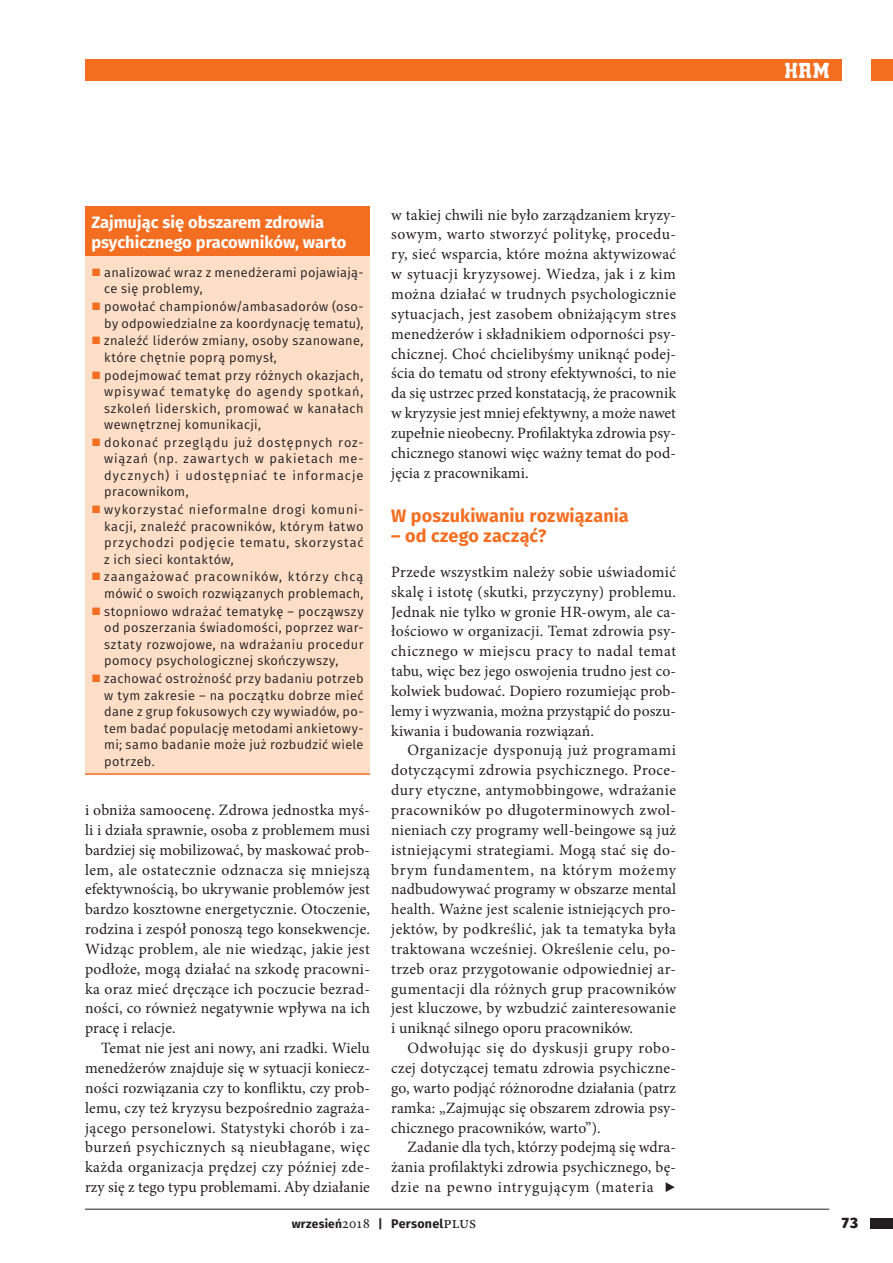
<style>
.page{position:relative;width:893px;height:1263px;background:#fff}
.page>*{position:absolute;margin:0;border:0;box-sizing:border-box;transform-origin:0 0}
.t1{font:22.5px "Trump Town Pro";color:#fff}
.t2{font:700 18px "Fira Sans";letter-spacing:.005em;color:#f36e21}
.t3{font:700 16.5px/19.8px "Fira Sans";color:#fff}
.t4{font:15.75px/19.8px "Minion Pro";letter-spacing:.01em;color:#231f20;text-align:justify}
.t5{font:800 15px "Fira Sans";color:#231f20}
.t6{font:12.75px/16.5px "Fira Sans";letter-spacing:.03em;color:#231f20;text-align:justify}
.t7{font:12.75px/16.5px "Fira Sans";letter-spacing:.055em;color:#231f20;text-align:right}
.t8{font:700 12px "Fira Sans";letter-spacing:.015em;color:#231f20}
.s1{color:#f36e21}
.s2{font-family:"Minion Pro";font-weight:400;font-size:15px}
.s3{font-size:12.6px}
.s4{font-family:"Minion Pro";font-weight:400;font-size:17.25px}
</style>
<div class="page">
<div style="left:85px;top:60px;width:757px;height:21px;background:#f36e21"></div>
<div style="left:872px;top:60px;width:21px;height:21px;background:#f36e21"></div>
<hr style="left:85px;top:1209px;width:744px;height:1px;background:#231f20">
<div style="left:871px;top:1218px;width:22px;height:10px;background:#231f20"></div>
<div style="left:85px;top:206px;width:285px;height:50px;background:#f36e21"></div>
<div style="left:85px;top:256px;width:285px;height:518px;background:#fedec7"></div>
<hr style="left:85px;top:773px;width:285px;height:2px;background:#f36e21">
<svg style="left:666px;top:1182px;width:9px;height:10px"></svg>
<p class="t3" style="left:91px;top:213px;width:256px">Zajmując się obszarem zdrowia psychicznego pracowników, warto</p>
<p class="t6" style="left:104px;top:265px;width:261px;text-indent:-13px"><span class="s1">■</span> analizować wraz z menedżerami pojawiają&shy;ce się problemy,</p>
<p class="t6" style="left:91px;top:299px;width:274px;text-align:right"><span class="s1">■</span> powołać championów/ambasadorów (oso&shy;by odpowiedzialne za koordynację tematu),</p>
<p class="t6" style="left:104px;top:333px;width:261px;text-indent:-13px"><span class="s1">■</span> znaleźć liderów zmiany, osoby szanowane, które chętnie poprą pomysł,</p>
<p class="t6" style="left:104px;top:368px;width:261px;text-indent:-13px"><span class="s1">■</span> podejmować temat przy różnych okazjach, wpisywać tematykę do agendy spotkań, szkoleń liderskich, promować w kanałach wewnętrznej komunikacji,</p>
<p class="t6" style="left:104px;top:435px;width:261px;text-indent:-13px"><span class="s1">■</span> dokonać przeglądu już dostępnych roz&shy;wiązań (np. zawartych w pakietach me&shy;dycznych) i udostępniać te informacje pracownikom,</p>
<p class="t6" style="left:104px;top:502px;width:261px;text-indent:-13px"><span class="s1">■</span> wykorzystać nieformalne drogi komuni&shy;kacji, znaleźć pracowników, którym łatwo przychodzi podjęcie tematu, skorzystać z ich sieci kontaktów,</p>
<p class="t7" style="left:91px;top:569px;width:274px"><span class="s1">■</span> zaangażować pracowników, którzy chcą mówić o swoich rozwiązanych problemach,</p>
<p class="t6" style="left:104px;top:604px;width:261px;text-indent:-13px"><span class="s1">■</span> stopniowo wdrażać tematykę – począwszy od poszerzania świadomości, poprzez war&shy;sztaty rozwojowe, na wdrażaniu procedur pomocy psychologicznej skończywszy,</p>
<p class="t6" style="left:104px;top:671px;width:261px;text-indent:-13px"><span class="s1">■</span> zachować ostrożność przy badaniu potrzeb w tym zakresie – na początku dobrze mieć dane z grup fokusowych czy wywiadów, po&shy;tem badać populację metodami ankietowy&shy;mi; samo badanie może już rozbudzić wiele potrzeb.</p>
<p class="t4" style="left:85px;top:801px;width:287px">i obniża samoocenę. Zdrowa jednostka myś&shy;li i działa sprawnie, osoba z problemem musi bardziej się mobilizować, by maskować prob&shy;lem, ale ostatecznie odznacza się mniejszą efektywnością, bo ukrywanie problemów jest bardzo kosztowne energetycznie. Otoczenie, rodzina i zespół ponoszą tego konsekwencje.<br>Widząc problem, ale nie wiedząc, jakie jest podłoże, mogą działać na szkodę pracowni&shy;ka oraz mieć dręczące ich poczucie bezrad&shy;ności, co również negatywnie wpływa na ich pracę i relacje.</p>
<p class="t4" style="left:85px;top:1039px;width:286px;text-indent:16px">Temat nie jest ani nowy, ani rzadki. Wielu menedżerów znajduje się w sytuacji koniecz&shy;ności rozwiązania czy to konfliktu, czy prob&shy;lemu, czy też kryzysu bezpośrednio zagraża&shy;jącego personelowi. Statystyki chorób i za&shy;burzeń psychicznych są nieubłagane, więc każda organizacja prędzej czy później zde&shy;rzy się z tego typu problemami. Aby działanie</p>
<p class="t4" style="left:391px;top:206px;width:286px">w takiej chwili nie było zarządzaniem kryzy&shy;sowym, warto stworzyć politykę, procedu&shy;ry, sieć wsparcia, które można aktywizować w sytuacji kryzysowej. Wiedza, jak i z kim można działać w trudnych psychologicznie sytuacjach, jest zasobem obniżającym stres menedżerów i składnikiem odporności psy&shy;chicznej. Choć chcielibyśmy uniknąć podej&shy;ścia do tematu od strony efektywności, to nie da się ustrzec przed konstatacją, że pracownik w kryzysie jest mniej efektywny, a może nawet zupełnie nieobecny. Profilaktyka zdrowia psy&shy;chicznego stanowi więc ważny temat do pod&shy;jęcia z pracownikami.</p>
<p class="t2" style="left:391px;top:507px;width:239px">W poszukiwaniu rozwiązania</p>
<p class="t2" style="left:391px;top:527px;width:157px">– od czego zacząć?</p>
<p class="t4" style="left:391px;top:563px;width:286px">Przede wszystkim należy sobie uświadomić skalę i istotę (skutki, przyczyny) problemu.<br>Jednak nie tylko w gronie HR-owym, ale ca&shy;łościowo w organizacji. Temat zdrowia psy&shy;chicznego w miejscu pracy to nadal temat tabu, więc bez jego oswojenia trudno jest co&shy;kolwiek budować. Dopiero rozumiejąc prob&shy;lemy i wyzwania, można przystąpić do poszu&shy;kiwania i budowania rozwiązań.</p>
<p class="t4" style="left:391px;top:742px;width:286px;text-indent:16px">Organizacje dysponują już programami dotyczącymi zdrowia psychicznego. Proce&shy;dury etyczne, antymobbingowe, wdrażanie pracowników po długoterminowych zwol&shy;nieniach czy programy well-beingowe są już istniejącymi strategiami. Mogą stać się do&shy;brym fundamentem, na którym możemy nad budowywać programy w obszarze mental health. Ważne jest scalenie istniejących pro&shy;jektów, by podkreślić, jak ta tematyka była traktowana wcześniej. Określenie celu, po&shy;trzeb oraz przygotowanie odpowiedniej ar&shy;gumentacji dla różnych grup pracowników jest kluczowe, by wzbudzić zainteresowanie i uniknąć silnego oporu pracowników.</p>
<p class="t4" style="left:391px;top:1039px;width:286px;text-indent:16px">Odwołując się do dyskusji grupy robo&shy;czej dotyczącej tematu zdrowia psychiczne&shy;go, warto podjąć różnorodne działania (patrz ramka: „Zajmując się obszarem zdrowia psy&shy;chicznego pracowników, warto”).</p>
<p class="t4" style="left:391px;top:1139px;width:286px;text-indent:16px">Zadanie dla tych, którzy podejmą się wdra&shy;żania profilaktyki zdrowia psychicznego, bę&shy;dzie na pewno intrygującym (materia</p>
<h1 class="t1" style="left:785px;top:61px;width:46px">HRM</h1>
<p class="t8" style="left:292px;top:1218px;width:186px">wrzesień<span class="s2">2018</span> | <span class="s3">Personel</span><span class="s4">plus</span></p>
<p class="t5" style="left:842px;top:1216px;width:18px">73</p>
</div>
